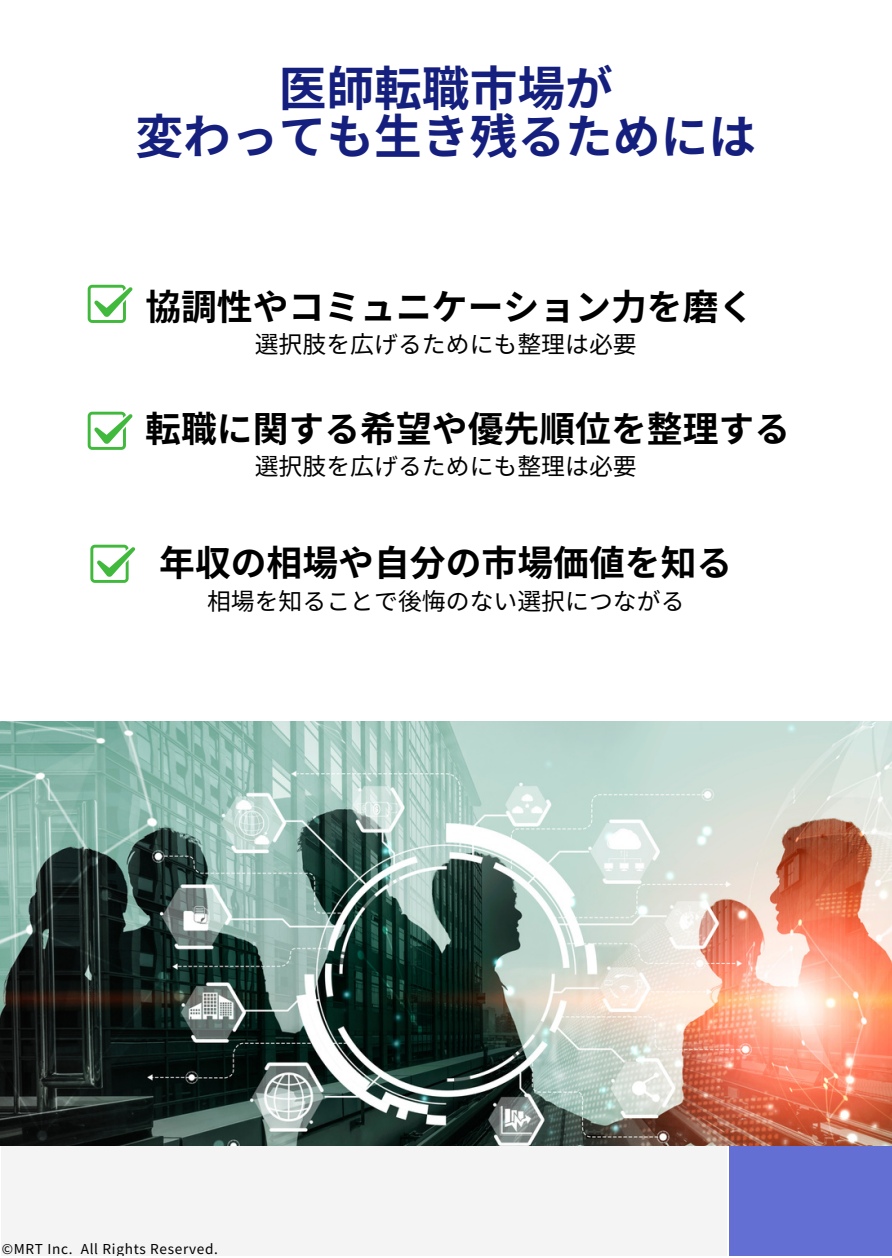
<style>
.page{position:relative;width:892px;height:1258px;background:#fff}
.page>*{position:absolute;margin:0;border:0;box-sizing:border-box;transform-origin:0 0}
.t1{font:700 47.7px/48px "Noto Sans JP";color:#151f7d;text-align:center}
.t2{font:700 35.7px "Noto Sans JP";color:#000}
.t3{font:24px "Noto Sans JP";color:#000}
.t4{font:13.5px "Noto Sans JP";letter-spacing:.05em;color:#000}
</style>
<div class="page">
<div style="left:2px;top:1145px;width:725px;height:110px;background:#f4f4f4"></div>
<div style="left:729px;top:1145px;width:162px;height:110px;background:#646fd4"></div>
<svg style="left:90px;top:545px;width:45px;height:38px"></svg>
<svg style="left:88px;top:412px;width:45px;height:38px"></svg>
<svg style="left:88px;top:285px;width:45px;height:38px"></svg>
<img style="left:0;top:721px;width:891px;height:424px">
<p class="t1" style="left:135px;top:62px;width:622px">医師転職市場が<br>変わっても生き残るためには</p>
<h1 class="t2" style="left:145px;top:278px;width:610px">協調性やコミュニケーション力を磨く</h1>
<h1 class="t3" style="left:255px;top:326px;width:383px">選択肢を広げるためにも整理は必要</h1>
<h2 class="t2" style="left:145px;top:400px;width:646px">転職に関する希望や優先順位を整理する</h2>
<h2 class="t3" style="left:255px;top:448px;width:383px">選択肢を広げるためにも整理は必要</h2>
<h2 class="t2" style="left:159px;top:535px;width:574px">年収の相場や自分の市場価値を知る</h2>
<h2 class="t3" style="left:207px;top:582px;width:479px">相場を知ることで後悔のない選択につながる</h2>
<p class="t4" style="left:2px;top:1238px;width:218px">©MRT Inc. All Rights Reserved.</p>
</div>
